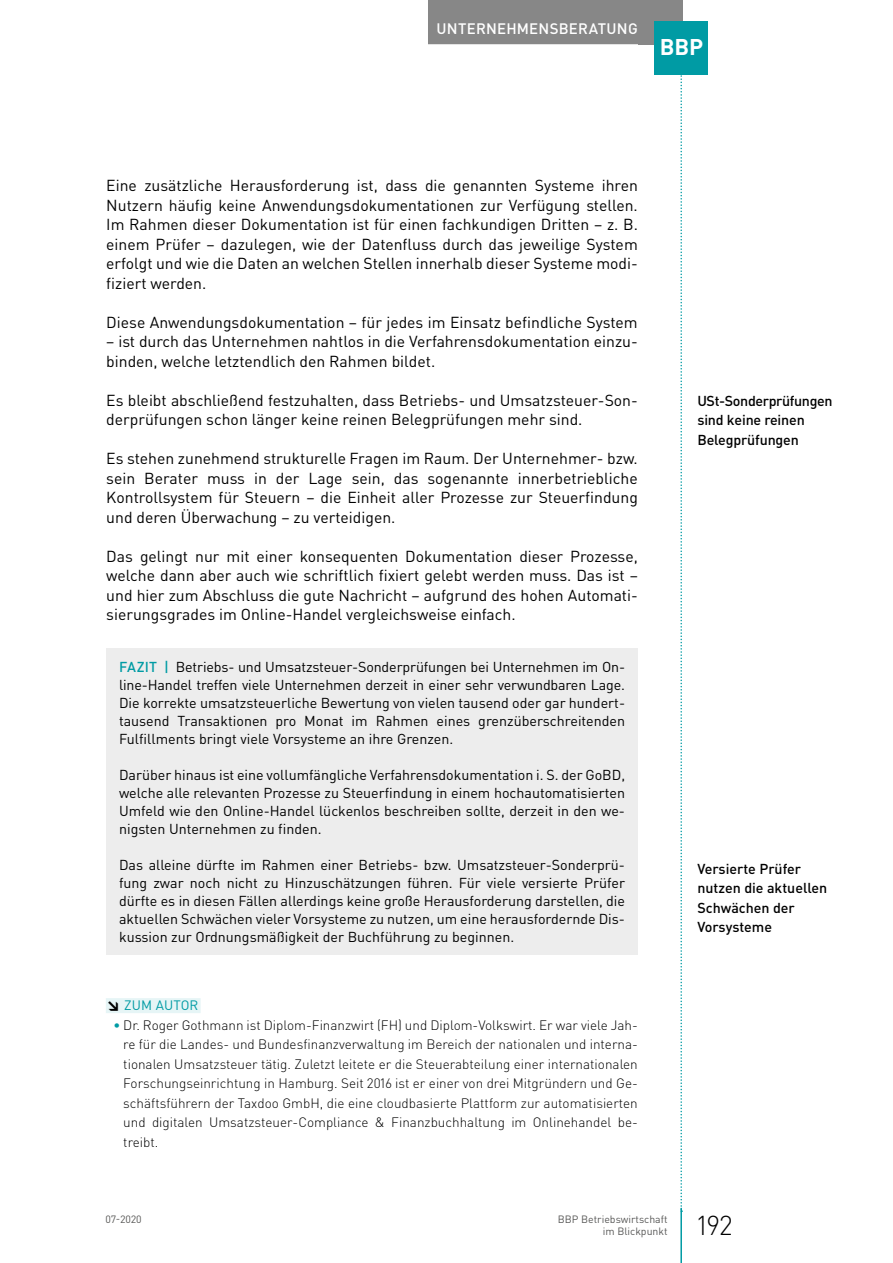
<style>
.page{position:relative;width:893px;height:1263px;background:#fff}
.page>*{position:absolute;margin:0;border:0;box-sizing:border-box;transform-origin:0 0}
.t1{font:300 27px "DIN Pro";color:#000}
.t2{font:700 22.5px "DIN Pro";color:#fff}
.t3{font:15.75px/19.5px "DIN Pro";color:#000;text-align:justify}
.t4{font:500 15px "DIN Pro";letter-spacing:.015em;color:#fff}
.t5{font:14.25px/18px "DIN Pro";color:#000;text-align:justify}
.t6{font:500 14.25px/19.5px "DIN Pro";letter-spacing:-.01em;color:#000}
.t7{font:300 13.5px/19.5px "DIN Pro";color:#000;text-align:justify}
.t8{font:13.5px "DIN Pro";letter-spacing:.01em;color:#009ba4}
.t9{font:10.5px/12.8px "DIN Pro";color:#575756;text-align:right}
.s1{font-weight:500;color:#009ba4}
.s2{font-weight:900;color:#000}
</style>
<div class="page">
<svg style="left:680px;top:74px;width:2px;height:1134px"></svg>
<div style="left:638px;top:0;width:44px;height:44px;background:#878787"></div>
<hr style="left:680px;top:1208px;width:2px;height:55px;background:#009ba4">
<div style="left:428px;top:0;width:218px;height:44px;background:#878787"></div>
<div style="left:655px;top:21px;width:53px;height:53px;background:#009ba4"></div>
<div style="left:106px;top:998px;width:95px;height:15px;background:#e6f5f6"></div>
<div style="left:106px;top:648px;width:532px;height:307px;background:#ededed"></div>
<p class="t4" style="left:436px;top:18px;width:203px">Unternehmensberatu ng</p>
<h2 class="t2" style="left:660px;top:32px;width:45px">BBP</h2>
<p class="t3" style="left:106px;top:175px;width:533px">Eine zusätzliche Herausforderung ist, dass die genannten Systeme ihren Nutzern häufig keine Anwendungsdokumentationen zur Verfügung stellen.<br>Im Rahmen dieser Dokumentation ist für einen fachkundigen Dritten – z. B. einem Prüfer – dazulegen, wie der Datenfluss durch das jeweilige System erfolgt und wie die Daten an welchen Stellen innerhalb dieser Systeme modi&shy;fiziert werden.</p>
<p class="t3" style="left:106px;top:312px;width:533px">Diese Anwendungsdokumentation – für jedes im Einsatz befindliche System</p>
<p class="t3" style="left:106px;top:331px;width:533px">– ist durch das Unternehmen nahtlos in die Verfahrensdokumentation einzu&shy;binden, welche letztendlich den Rahmen bildet.</p>
<p class="t3" style="left:106px;top:390px;width:533px">Es bleibt abschließend festzuhalten, dass Betriebs- und Umsatzsteuer-Son&shy;derprüfungen schon länger keine reinen Belegprüfungen mehr sind.</p>
<p class="t3" style="left:106px;top:448px;width:533px">Es stehen zunehmend strukturelle Fragen im Raum. Der Unternehmer- bzw. sein Berater muss in der Lage sein, das sogenannte innerbetriebliche Kontrollsystem für Steuern – die Einheit aller Prozesse zur Steuerfindung und deren Überwachung – zu verteidigen.</p>
<p class="t3" style="left:106px;top:546px;width:533px">Das gelingt nur mit einer konsequenten Dokumentation dieser Prozesse, welche dann aber auch wie schriftlich fixiert gelebt werden muss. Das ist – und hier zum Abschluss die gute Nachricht – aufgrund des hohen Automati&shy;sierungsgrades im Online-Handel vergleichsweise einfach.</p>
<p class="t5" style="left:119px;top:657px;width:508px"><span class="s1">FAZIT |</span> Betriebs- und Umsatzsteuer-Sonderprüfungen bei Unternehmen im On&shy;line-Handel treffen viele Unternehmen derzeit in einer sehr verwundbaren Lage.<br>Die korrekte umsatzsteuerliche Bewertung von vielen tausend oder gar hundert&shy;tausend Transaktionen pro Monat im Rahmen eines grenzüberschreitenden Fulfillments bringt viele Vorsysteme an ihre Grenzen.</p>
<p class="t5" style="left:119px;top:765px;width:508px">Darüber hinaus ist eine vollumfängliche Verfahrensdokumentation i. S. der GoBD, welche alle relevanten Prozesse zu Steuerfindung in einem hochautomatisierten Umfeld wie den Online-Handel lückenlos beschreiben sollte, derzeit in den we&shy;nigsten Unternehmen zu finden.</p>
<p class="t5" style="left:119px;top:855px;width:508px">Das alleine dürfte im Rahmen einer Betriebs- bzw. Umsatzsteuer-Sonderprü&shy;fung zwar noch nicht zu Hinzuschätzungen führen. Für viele versierte Prüfer dürfte es in diesen Fällen allerdings keine große Herausforderung darstellen, die aktuellen Schwächen vieler Vorsysteme zu nutzen, um eine herausfordernde Dis&shy;kussion zur Ordnungsmäßigkeit der Buchführung zu beginnen.</p>
<p class="t8" style="left:106px;top:996px;width:94px"><span class="s2">↘</span> ZUM AUTOR</p>
<p class="t7" style="left:123px;top:1015px;width:516px;text-indent:-10px"><span class="s1">•</span> Dr. Roger Gothmann ist Diplom-Finanzwirt (FH) und Diplom-Volkswirt. Er war viele Jah&shy;re für die Landes- und Bundesfinanzverwaltung im Bereich der nationalen und interna&shy;tionalen Umsatzsteuer tätig. Zuletzt leitete er die Steuerabteilung einer internationalen Forschungseinrichtung in Hamburg. Seit 2016 ist er einer von drei Mitgründern und Ge&shy;schäftsführern der Taxdoo GmbH, die eine cloudbasierte Plattform zur automatisierten und digitalen Umsatzsteuer-Compliance &amp; Finanzbuchhaltung im Onlinehandel be&shy;treibt.</p>
<p class="t6" style="left:697px;top:390px;width:137px">USt-Sonderprüfungen sind keine reinen<br>Belegprüfungen</p>
<p class="t6" style="left:697px;top:858px;width:131px">Versierte Prüfer nutzen die aktuellen<br>Schwächen der<br>Vorsysteme</p>
<p class="t9" style="left:106px;top:1212px;width:38px">07-2020</p>
<p class="t9" style="left:558px;top:1212px;width:111px">BBP Betriebswirtschaft im Blickpunkt</p>
<h1 class="t1" style="left:697px;top:1207px;width:37px">192</h1>
</div>
